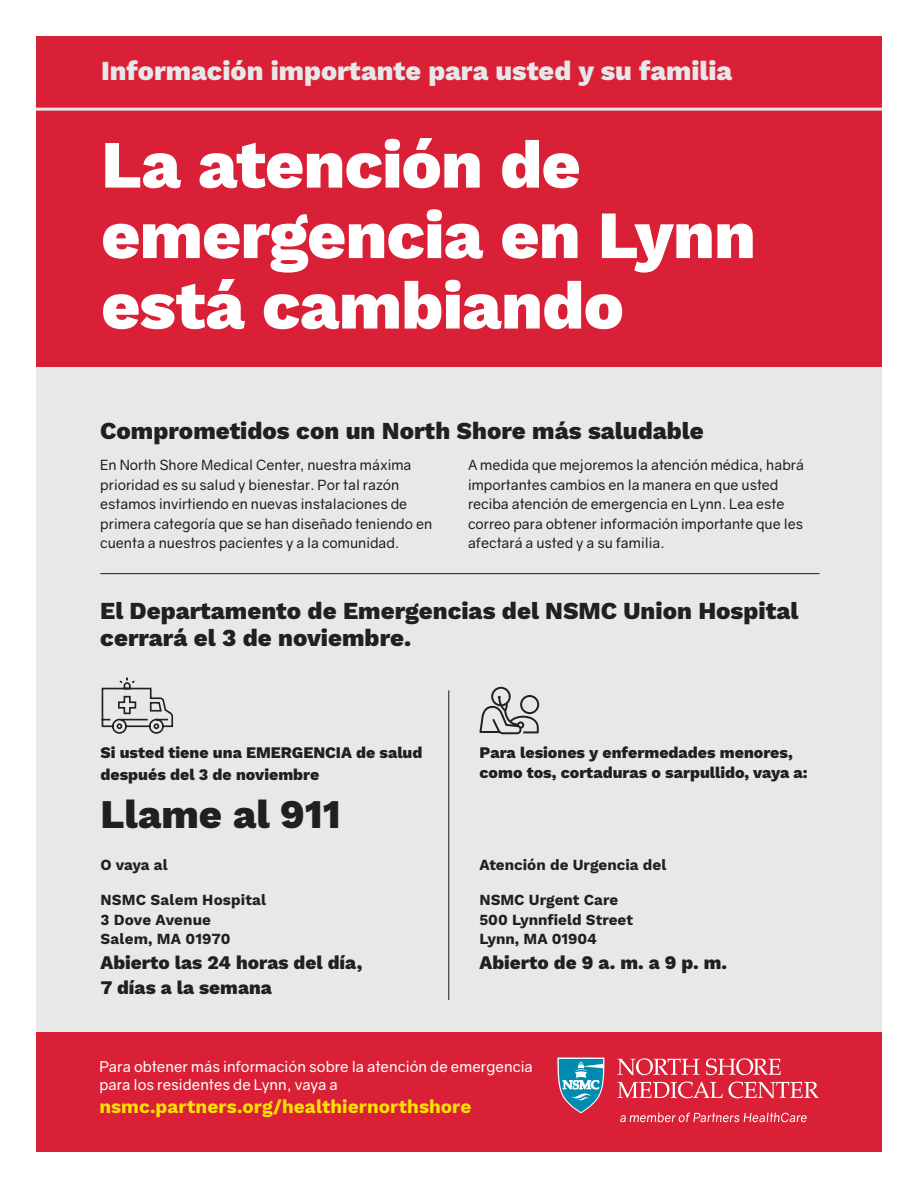
<style>
.page{position:relative;width:918px;height:1188px;background:#fff}
.page>*{position:absolute;margin:0;border:0;box-sizing:border-box;transform-origin:0 0}
.t1{font:800 67.5px/70.5px "Work Sans";letter-spacing:-.01em;color:#fff}
.t2{font:800 40.05px "Work Sans";color:#231f20}
.t3{font:800 27px "Work Sans";color:#e7e8e8}
.t4{font:800 24px/27px "Work Sans";color:#231f20}
.t5{font:800 18.9px/24.9px "Work Sans";color:#231f20}
.t6{font:700 18.9px "Work Sans";color:#f8e200}
.t7{font:800 15.9px/22px "Work Sans";color:#231f20}
.t8{font:700 15.15px/19.4px "Work Sans";color:#231f20}
.t9{font:14.85px/18px "Gravity";letter-spacing:.005em;color:#fff}
.t10{font:14.1px/19.5px "Gravity";color:#231f20}
</style>
<div class="page">
<div style="left:36px;top:36px;width:846px;height:332px;background:#da2037"></div>
<div style="left:36px;top:367px;width:846px;height:665px;background:#e7e8e8"></div>
<svg style="left:479px;top:687px;width:60px;height:47px"></svg>
<hr style="left:448px;top:690px;width:1px;height:310px;background:#231f20">
<svg style="left:101px;top:677px;width:73px;height:57px"></svg>
<hr style="left:36px;top:108px;width:846px;height:3px;background:#e7e8e8">
<hr style="left:100px;top:573px;width:720px;height:1px;background:#231f20">
<div style="left:36px;top:1032px;width:846px;height:120px;background:#da2037"></div>
<svg style="left:557px;top:1057px;width:48px;height:56px"></svg>
<svg style="left:617px;top:1058px;width:82px;height:17px"></svg>
<svg style="left:706px;top:1058px;width:75px;height:17px"></svg>
<svg style="left:617px;top:1082px;width:202px;height:16px"></svg>
<svg style="left:620px;top:1113px;width:187px;height:9px"></svg>
<h3 class="t3" style="left:101px;top:55px;width:633px">Información importante para usted y su familia</h3>
<h1 class="t1" style="left:101px;top:133px;width:656px">La atención de emergencia en Lynn está cambiando</h1>
<h3 class="t4" style="left:100px;top:419px;width:605px">Comprometidos con un North Shore más saludable</h3>
<p class="t10" style="left:100px;top:455px;width:334px">En North Shore Medical Center, nuestra máxima prioridad es su salud y bienestar. Por tal razón estamos invirtiendo en nuevas instalaciones de primera categoría que se han diseñado teniendo en cuenta a nuestros pacientes y a la comunidad.</p>
<p class="t10" style="left:468px;top:455px;width:338px">A medida que mejoremos la atención médica, habrá importantes cambios en la manera en que usted reciba atención de emergencia en Lynn. Lea este correo para obtener información importante que les afectará a usted y a su familia.</p>
<h3 class="t4" style="left:100px;top:598px;width:700px">El Departamento de Emergencias del NSMC Union Hospital cerrará el 3 de noviembre.</h3>
<p class="t7" style="left:100px;top:742px;width:324px">Si usted tiene una EMERGENCIA de salud después del 3 de noviembre</p>
<h2 class="t2" style="left:100px;top:792px;width:242px">Llame al 911</h2>
<p class="t8" style="left:100px;top:855px;width:69px">O vaya al</p>
<p class="t8" style="left:100px;top:891px;width:167px">NSMC Salem Hospital<br>3 Dove Avenue<br>Salem, MA 01970</p>
<h3 class="t5" style="left:100px;top:951px;width:263px">Abierto las 24 horas del día,<br>7 días a la semana</h3>
<p class="t7" style="left:479px;top:744px;width:330px;line-height:19.5px">Para lesiones y enfermedades menores, como tos, cortaduras o sarpullido, vaya a:</p>
<p class="t8" style="left:479px;top:855px;width:188px">Atención de Urgencia del</p>
<p class="t8" style="left:479px;top:891px;width:155px">NSMC Urgent Care<br>500 Lynnfield Street<br>Lynn, MA 01904</p>
<h3 class="t5" style="left:479px;top:951px;width:249px">Abierto de 9 a. m. a 9 p. m.</h3>
<p class="t9" style="left:99px;top:1058px;width:435px">Para obtener más información sobre la atención de emergencia para los residentes de Lynn, vaya a</p>
<h3 class="t6" style="left:99px;top:1096px;width:374px">nsmc.partners.org/healthiernorthshore</h3>
</div>
